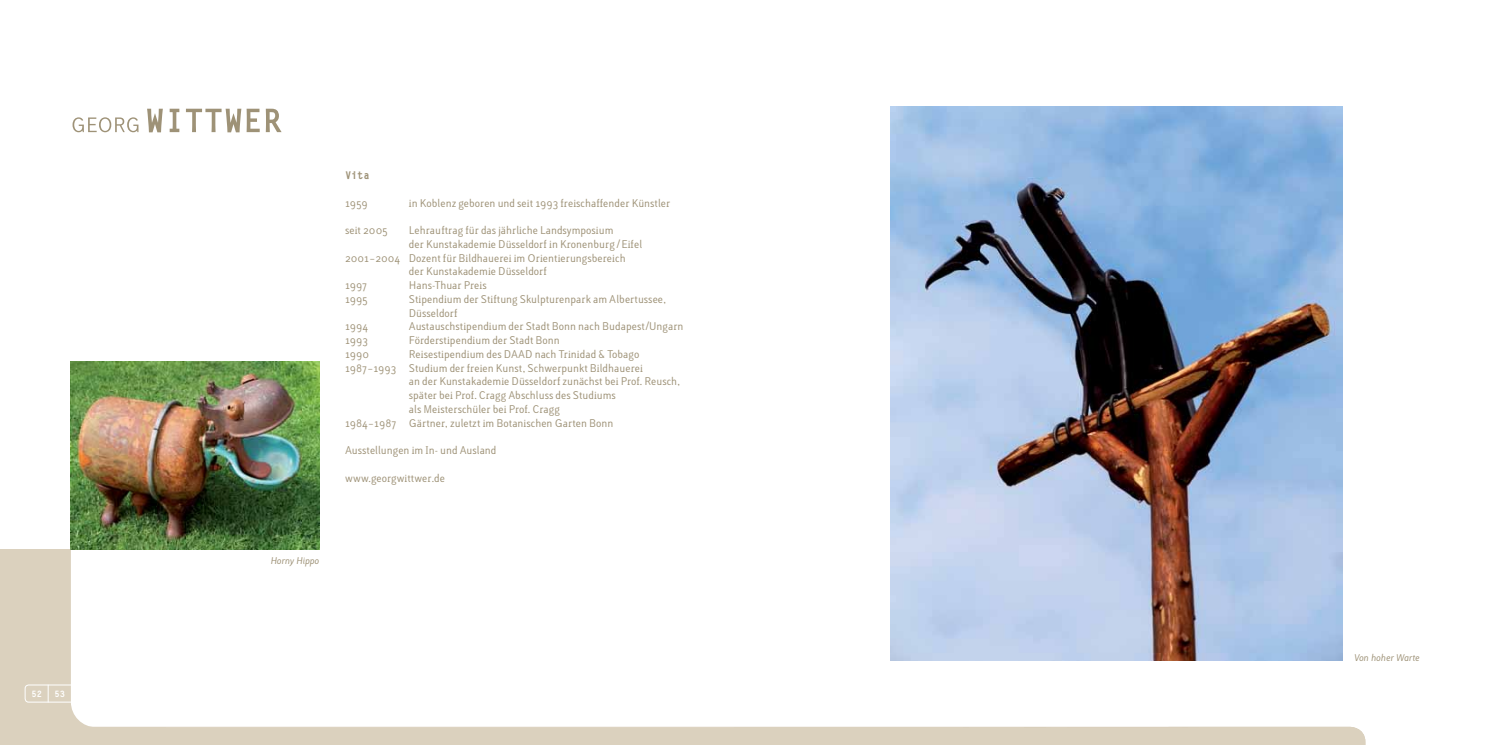
<style>
.page{position:relative;width:1489px;height:745px;background:#fff}
.page>*{position:absolute;margin:0;border:0;box-sizing:border-box;transform-origin:0 0}
.t1{font:700 10.62px "Letter Got L";color:#9e9277}
.t2{font:10px/13.8px "Lacuna";color:#9e9277}
.t3{font:italic 8.75px "Lacuna";color:#9e9277}
.t4{font:700 8.75px "Letter Got L";color:#fff}
</style>
<div class="page">
<div style="left:0;top:549px;width:165px;height:195px;background:#dbd1be"></div>
<div style="left:25px;top:684px;width:60px;height:18px;border:1px solid #fff;border-radius:4px"></div>
<svg style="left:48px;top:684px;width:1px;height:18px"></svg>
<svg style="left:72px;top:109px;width:209px;height:23px"></svg>
<div style="left:71px;top:461px;width:266px;height:265px;background:#fff;border-radius:25px"></div>
<img style="left:71px;top:361px;width:248px;height:188px">
<div style="left:89px;top:726px;width:1275px;height:18px;background:#dbd1be"></div>
<img style="left:890px;top:106px;width:452px;height:554px">
<p class="t4" style="left:31px;top:687px;width:12px">52</p>
<p class="t4" style="left:54px;top:687px;width:12px">53</p>
<p class="t1" style="left:345px;top:168px;width:26px">Vita</p>
<p class="t2" style="left:345px;top:196px;width:24px">1959</p>
<p class="t2" style="left:409px;top:196px;width:263px">in Koblenz geboren und seit 1993 freischaffender Künstler</p>
<p class="t2" style="left:345px;top:223px;width:44px">seit 2005</p>
<p class="t2" style="left:409px;top:223px;width:206px">Lehrauftrag für das jährliche Landsymposium</p>
<p class="t2" style="left:409px;top:237px;width:235px">der Kunstakademie Düsseldorf in Kronenburg / Eifel</p>
<p class="t2" style="left:345px;top:251px;width:282px">2001–2004 Dozent für Bildhauerei im Orientierungsbereich</p>
<p class="t2" style="left:409px;top:265px;width:140px">der Kunstakademie Düsseldorf</p>
<p class="t2" style="left:345px;top:278px;width:24px">1997</p>
<p class="t2" style="left:409px;top:278px;width:79px">Hans-Thuar Preis</p>
<p class="t2" style="left:345px;top:292px;width:24px">1995</p>
<p class="t2" style="left:409px;top:292px;width:259px">Stipendium der Stiftung Skulpturenpark am Albertussee,<br>Düsseldorf</p>
<p class="t2" style="left:345px;top:320px;width:25px">1994</p>
<p class="t2" style="left:409px;top:320px;width:276px">Austauschstipendium der Stadt Bonn nach Budapest/Ungarn</p>
<p class="t2" style="left:345px;top:333px;width:25px">1993</p>
<p class="t2" style="left:409px;top:333px;width:152px">Förderstipendium der Stadt Bonn</p>
<p class="t2" style="left:345px;top:347px;width:25px">1990</p>
<p class="t2" style="left:409px;top:347px;width:232px">Reisestipendium des DAAD nach Trinidad &amp; Tobago</p>
<p class="t2" style="left:345px;top:361px;width:53px">1987–1993</p>
<p class="t2" style="left:409px;top:361px;width:235px">Studium der freien Kunst, Schwerpunkt Bildhauerei</p>
<p class="t2" style="left:409px;top:375px;width:273px">an der Kunstakademie Düsseldorf zunächst bei Prof. Reusch,</p>
<p class="t2" style="left:409px;top:388px;width:208px">später bei Prof. Cragg Abschluss des Studiums</p>
<p class="t2" style="left:409px;top:402px;width:152px">als Meisterschüler bei Prof. Cragg</p>
<p class="t2" style="left:345px;top:416px;width:270px">1984–1987 Gärtner, zuletzt im Botanischen Garten Bonn</p>
<p class="t2" style="left:345px;top:443px;width:153px">Ausstellungen im In- und Ausland</p>
<p class="t2" style="left:345px;top:471px;width:101px">www.georgwittwer.de</p>
<p class="t3" style="left:270px;top:555px;width:50px">Horny Hippo</p>
<p class="t3" style="left:1354px;top:651px;width:67px">Von hoher Warte</p>
</div>
